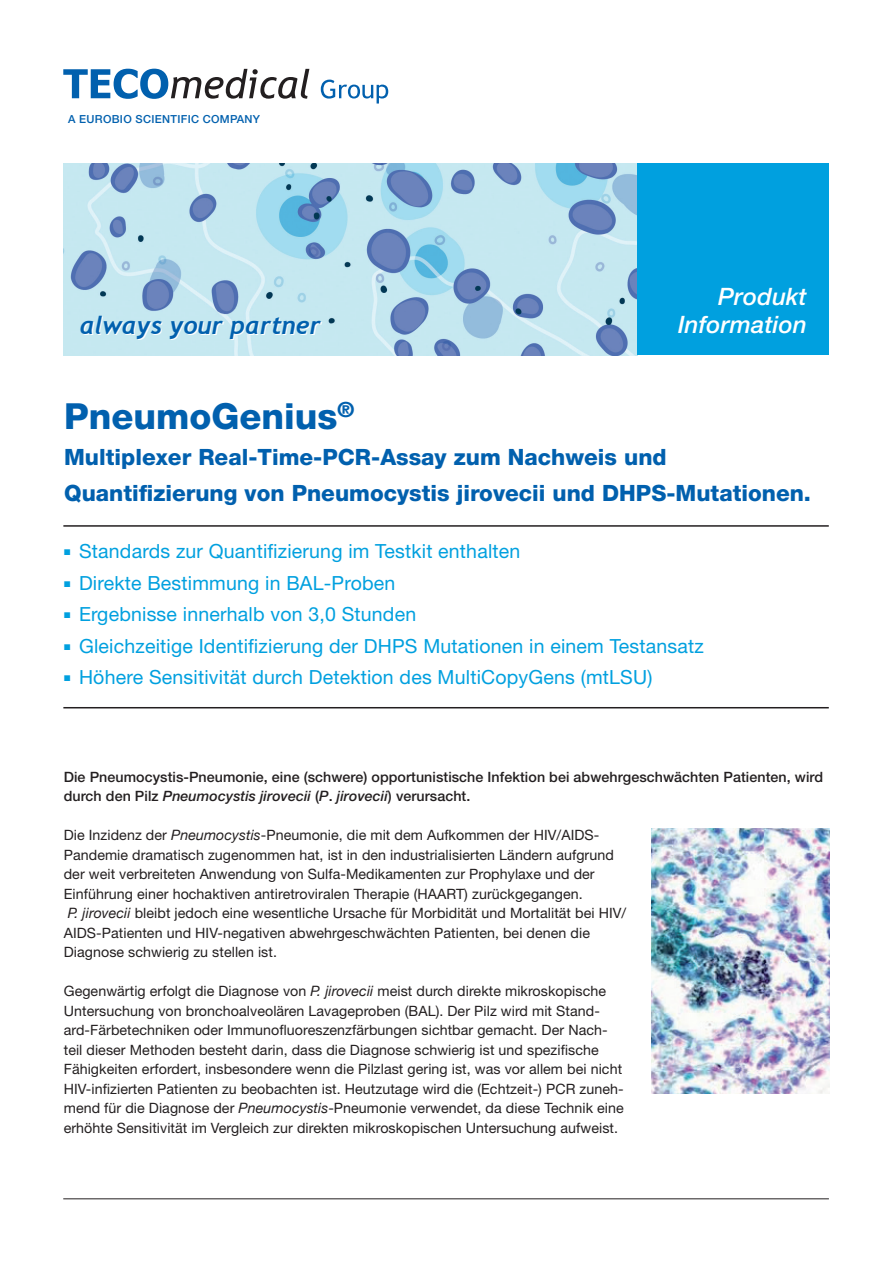
<style>
.page{position:relative;width:893px;height:1263px;background:#fff}
.page>*{position:absolute;margin:0;border:0;box-sizing:border-box;transform-origin:0 0}
.t1{font:800 36px "Helvetica Neue LT Pro";color:#0160ae}
.t2{font:italic 700 24.9px "Trebuchet";color:#0160ae}
.t3{font:italic 500 24px/28.5px "Helvetica Neue LT Std";letter-spacing:.005em;color:#fff;text-align:right}
.t4{font:800 22.5px/36px "Helvetica Neue LT Pro";color:#0160ae}
.t5{font:19.5px "Helvetica Neue LT Pro";letter-spacing:.01em;color:#00a0df}
.t6{font:14.25px/19.5px "Helvetica Neue LT Pro";letter-spacing:.005em;color:#231f20}
.t7{font:500 14.25px "Helvetica Neue LT Pro";letter-spacing:.005em;color:#231f20}
.t8{font:italic 500 14.25px "Helvetica Neue LT Std";letter-spacing:.005em;color:#231f20}
.t9{font:500 11.1px "Helvetica Neue LT Pro";letter-spacing:.03em;color:#0160ae}
.s1{font-family:"Helvetica Neue LT Pro";font-style:normal}
.s2{font-family:"Helvetica Neue"}
.s3{font-family:"Helvetica Neue";font-style:italic}
</style>
<div class="page">
<img style="left:63px;top:164px;width:574px;height:191px">
<hr style="left:63px;top:525px;width:766px;height:2px;background:#231f20">
<hr style="left:63px;top:707px;width:766px;height:1px;background:#231f20">
<div style="left:637px;top:164px;width:191px;height:191px;background:#00a0df"></div>
<hr style="left:63px;top:1198px;width:766px;height:1px;background:#231f20">
<img style="left:651px;top:829px;width:178px;height:265px">
<svg style="left:63px;top:69px;width:246px;height:30px"></svg>
<svg style="left:321px;top:80px;width:67px;height:24px"></svg>
<p class="t9" style="left:68px;top:112px;width:194px">A EUROBIO SCIENTIFIC COMPANY</p>
<h2 class="t2" style="left:80px;top:310px;width:242px">always your partner</h2>
<h3 class="t3" style="left:678px;top:282px;width:130px">Produkt<br>Information</h3>
<h1 class="t1" style="left:64px;top:395px;width:292px">PneumoGenius<sup>®</sup></h1>
<h3 class="t4" style="left:64px;top:439px;width:748px">Multiplexer Real-Time-PCR-Assay zum Nachweis und<br>Quantifizierung von Pneumocystis jirovecii und DHPS-Mutationen.</h3>
<h3 class="t5" style="left:64px;top:539px;width:458px">■ Standards zur Quantifizierung im Testkit enthalten</h3>
<h3 class="t5" style="left:64px;top:571px;width:333px">■ Direkte Bestimmung in BAL-Proben</h3>
<h3 class="t5" style="left:64px;top:602px;width:354px">■ Ergebnisse innerhalb von 3,0 Stunden</h3>
<h3 class="t5" style="left:64px;top:634px;width:641px">■ Gleichzeitige Identifizierung der DHPS Mutationen in einem Testansatz</h3>
<h3 class="t5" style="left:64px;top:665px;width:590px">■ Höhere Sensitivität durch Detektion des MultiCopyGens (mtLSU)</h3>
<p class="t7" style="left:64px;top:768px;width:761px">Die Pneumocystis-Pneumonie, eine (schwere) opportunistische Infektion bei abwehrgeschwächten Patienten, wird</p>
<p class="t8" style="left:64px;top:788px;width:408px"><span class="s1">durch den Pilz</span> Pneumocystis jirovecii <span class="s1">(</span><span class="s2">P</span><span class="s1">.</span> jirovecii<span class="s1">) verursacht.</span></p>
<p class="t6" style="left:64px;top:825px;width:564px">Die Inzidenz der <span class="s3">Pneumocystis</span>-Pneumonie, die mit dem Aufkommen der HIV/AIDS-Pandemie dramatisch zugenommen hat, ist in den industrialisierten Ländern aufgrund der weit verbreiteten Anwendung von Sulfa-Medikamenten zur Prophylaxe und der Einführung einer hochaktiven antiretroviralen Therapie (HAART) zurückgegangen.<br><span class="s3">P. jirovecii</span> bleibt jedoch eine wesentliche Ursache für Morbidität und Mortalität bei HIV/ AIDS-Patienten und HIV-negativen abwehrgeschwächten Patienten, bei denen die Diagnose schwierig zu stellen ist.</p>
<p class="t6" style="left:64px;top:981px;width:561px">Gegenwärtig erfolgt die Diagnose von <span class="s3">P. jirovecii</span> meist durch direkte mikroskopische Untersuchung von bronchoalveolären Lavageproben (BAL). Der Pilz wird mit Stand&shy;ard-Färbetechniken oder Immunofluoreszenzfärbungen sichtbar gemacht. Der Nach&shy;teil dieser Methoden besteht darin, dass die Diagnose schwierig ist und spezifische Fähigkeiten erfordert, insbesondere wenn die Pilzlast gering ist, was vor allem bei nicht HIV-infizierten Patienten zu beobachten ist. Heutzutage wird die (Echtzeit-) PCR zuneh&shy;mend für die Diagnose der <span class="s3">Pneumocystis</span>-Pneumonie verwendet, da diese Technik eine erhöhte Sensitivität im Vergleich zur direkten mikroskopischen Untersuchung aufweist.</p>
</div>
